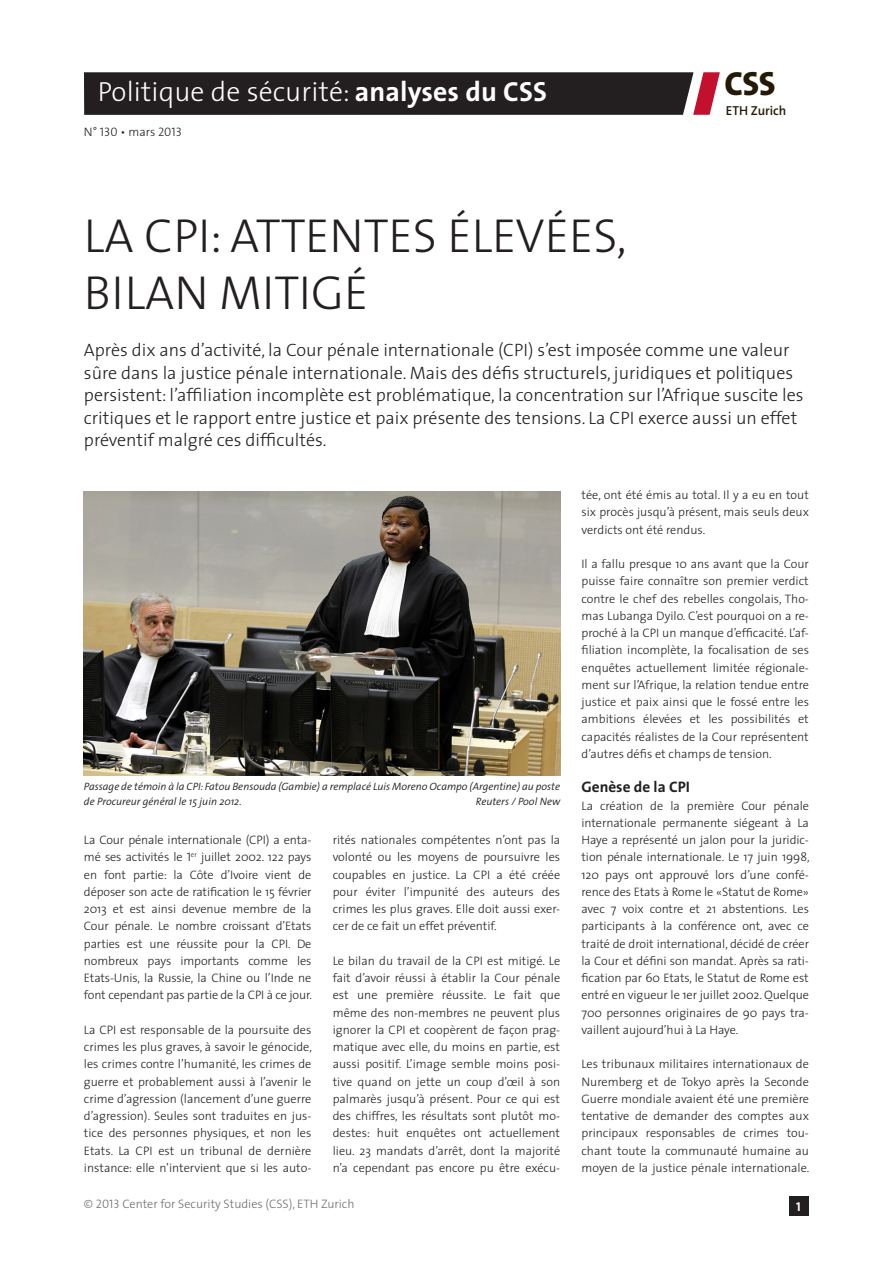
<style>
.page{position:relative;width:893px;height:1263px;background:#fff}
.page>*{position:absolute;margin:0;border:0;box-sizing:border-box;transform-origin:0 0}
._1_Haupttitel{font:300 48px/57px "The Sans";color:#231f20}
.t1{font:800 33.75px "The Sans";color:#251a05}
.t2{font:300 27.75px "The Sans";letter-spacing:.005em;color:#fff}
._2_lead{font:300 18px/22.5px "The Sans";color:#231f20}
._5_Untertitel{font:700 15.3px "The Sans";color:#231f20}
.t3{font:600 13.05px "The Sans";color:#251a05}
.t4{font:12.75px "The Sans Bold Caps";color:#fff}
._4_Text{font:300 12.3px/17.2px "The Sans";color:#231f20;text-align:justify}
.t5{font:300 12.3px "The Sans";color:#6c6d70}
._3_Bildlegende{font:italic 300 10.65px/15px "The Sans";color:#231f20}
.s1{font-weight:700}
.s2{font-family:"The Sans Light Caps";font-weight:400}
</style>
<div class="page">
<svg style="left:84px;top:72px;width:636px;height:43px;background:#2d2527"></svg>
<div style="left:789px;top:1196px;width:20px;height:20px;background:#231f20"></div>
<img style="left:84px;top:492px;width:476px;height:283px">
<p class="t2" style="left:98px;top:69px;width:451px">Politique de sécurité: <span class="s1">analyses du CSS</span></p>
<p class="_4_Text" style="left:84px;top:123px;width:100px">N° <span class="s2">130</span> • mars <span class="s2">2013</span></p>
<p class="_1_Haupttitel" style="left:84px;top:206px;width:544px">LA CPI: ATTENTES ÉLEVÉES,<br>BILAN MITIGÉ</p>
<h2 class="t1" style="left:724px;top:55px;width:53px">CSS</h2>
<p class="t3" style="left:726px;top:99px;width:62px">ETH Zurich</p>
<p class="_2_lead" style="left:84px;top:338px;width:721px">Après dix ans d’activité, la Cour pénale internationale (CPI) s’est imposée comme une valeur sûre dans la justice pénale internationale. Mais des défis structurels, juridiques et politiques persistent: l’affiliation incomplète est problématique, la concentration sur l’Afrique suscite les critiques et le rapport entre justice et paix présente des tensions. La CPI exerce aussi un effet préventif malgré ces difficultés.</p>
<p class="_3_Bildlegende" style="left:84px;top:779px;width:478px">Passage de témoin à la CPI: Fatou Bensouda (Gambie) a remplacé Luis Moreno Ocampo (Argentine) au poste de Procureur général le 15 juin 2012.</p>
<p class="_3_Bildlegende" style="left:476px;top:794px;width:86px">Reuters / Pool New</p>
<p class="_4_Text" style="left:84px;top:831px;width:230px">La Cour pénale internationale (CPI) a enta&shy;mé ses activités le <span class="s2">1</span><sup>er</sup> juillet 2002. 122 pays en font partie: la Côte d’Ivoire vient de déposer son acte de ratification le 15 février 2013 et est ainsi devenue membre de la Cour pénale. Le nombre croissant d’Etats parties est une réussite pour la CPI. De nombreux pays importants comme les Etats-Unis, la Russie, la Chine ou l’Inde ne font cependant pas partie de la CPI à ce jour.</p>
<p class="_4_Text" style="left:84px;top:1021px;width:230px">La CPI est responsable de la poursuite des crimes les plus graves, à savoir le génocide, les crimes contre l’humanité, les crimes de guerre et probablement aussi à l’avenir le crime d’agression (lancement d’une guerre d’agression). Seules sont traduites en jus&shy;tice des personnes physiques, et non les Etats. La CPI est un tribunal de dernière instance: elle n’intervient que si les auto-</p>
<p class="_4_Text" style="left:333px;top:831px;width:229px">rités nationales compétentes n’ont pas la volonté ou les moyens de poursuivre les coupables en justice. La CPI a été créée pour éviter l’impunité des auteurs des crimes les plus graves. Elle doit aussi exer&shy;cer de ce fait un effet préventif.</p>
<p class="_4_Text" style="left:333px;top:952px;width:229px">Le bilan du travail de la CPI est mitigé. Le fait d’avoir réussi à établir la Cour pénale est une première réussite. Le fait que même des non-membres ne peuvent plus ignorer la CPI et coopèrent de façon prag&shy;matique avec elle, du moins en partie, est aussi positif. L’image semble moins posi&shy;tive quand on jette un coup d’œil à son palmarès jusqu’à présent. Pour ce qui est des chiffres, les résultats sont plutôt mo&shy;destes: huit enquêtes ont actuellement lieu. 23 mandats d’arrêt, dont la majorité n’a cependant pas encore pu être exécu-</p>
<p class="_4_Text" style="left:581px;top:486px;width:229px">tée, ont été émis au total. Il y a eu en tout six procès jusqu’à présent, mais seuls deux verdicts ont été rendus.</p>
<p class="_4_Text" style="left:581px;top:555px;width:229px">Il a fallu presque 10 ans avant que la Cour puisse faire connaître son premier verdict contre le chef des rebelles congolais, Tho&shy;mas Lubanga Dyilo. C’est pourquoi on a re&shy;proché à la CPI un manque d’efficacité. L’af&shy;filiation incomplète, la focalisation de ses enquêtes actuellement limitée régionale&shy;ment sur l’Afrique, la relation tendue entre justice et paix ainsi que le fossé entre les ambitions élevées et les possibilités et capacités réalistes de la Cour représentent d’autres défis et champs de tension.</p>
<p class="_5_Untertitel" style="left:581px;top:774px;width:110px">Genèse de la CPI</p>
<p class="_4_Text" style="left:581px;top:796px;width:230px">La création de la première Cour pénale internationale permanente siégeant à La Haye a représenté un jalon pour la juridic&shy;tion pénale internationale. Le 17 juin 1998, 120 pays ont approuvé lors d’une confé&shy;rence des Etats à Rome le «Statut de Rome» avec 7 voix contre et 21 abstentions. Les participants à la conférence ont, avec ce traité de droit international, décidé de créer la Cour et défini son mandat. Après sa rati&shy;fication par 60 Etats, le Statut de Rome est entré en vigueur le 1er juillet 2002. Quelque 700 personnes originaires de 90 pays tra&shy;vaillent aujourd’hui à La Haye.</p>
<p class="_4_Text" style="left:581px;top:1055px;width:229px">Les tribunaux militaires internationaux de Nuremberg et de Tokyo après la Seconde Guerre mondiale avaient été une première tentative de demander des comptes aux principaux responsables de crimes tou&shy;chant toute la communauté humaine au moyen de la justice pénale internationale.</p>
<p class="t5" style="left:84px;top:1194px;width:272px">© <span class="s2">2013</span> Center for Security Studies (CSS), ETH Zurich</p>
<p class="t4" style="left:796px;top:1195px;width:6px">1</p>
</div>
